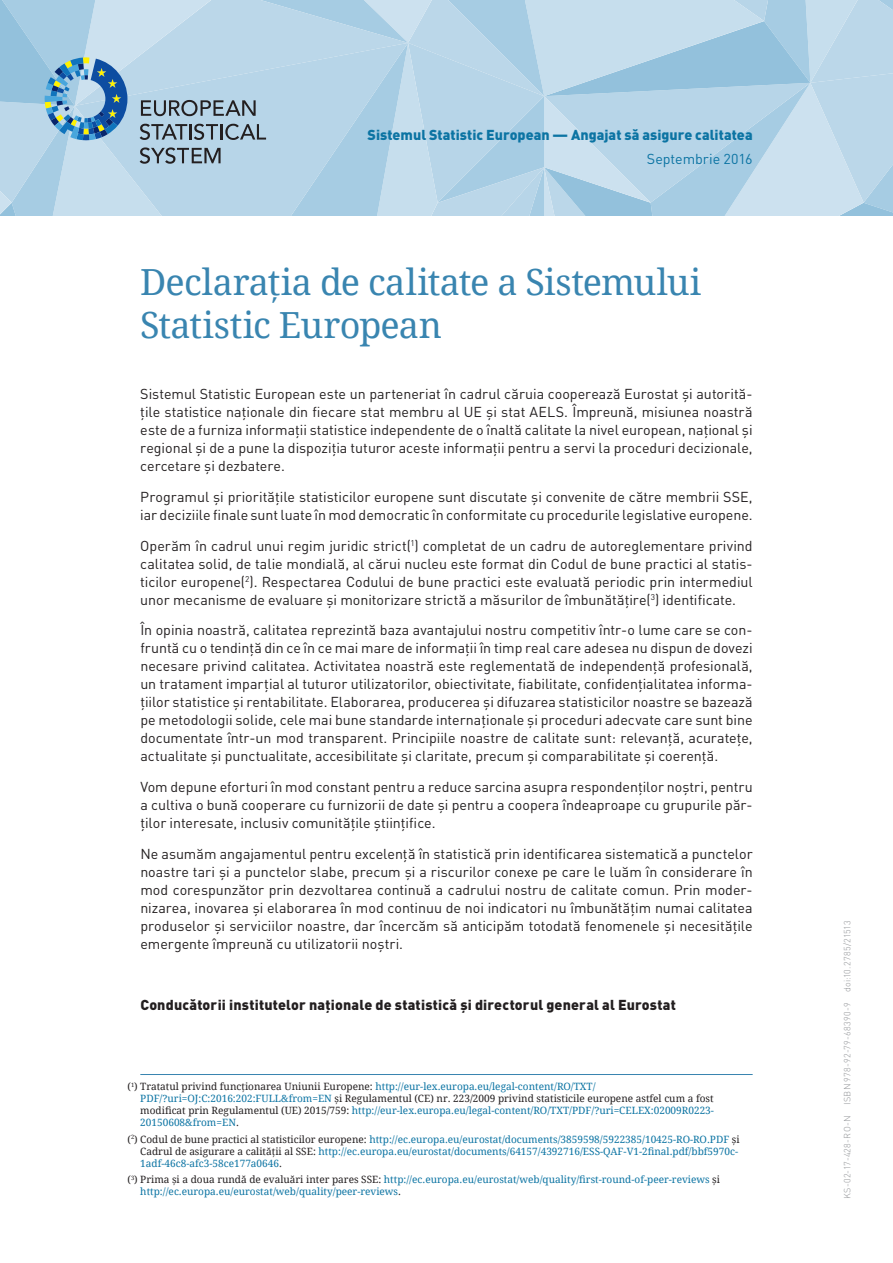
<style>
.page{position:relative;width:893px;height:1263px;background:#fff}
.page>*{position:absolute;margin:0;border:0;box-sizing:border-box;transform-origin:0 0}
.t1{font:36px/43.2px "Droid Serif";letter-spacing:-.02em;color:#3985b0}
.t2{font:14.25px/18px "DIN Pro";color:#231f20;text-align:justify}
.t3{font:900 14.25px "DIN Pro";letter-spacing:.01em;color:#231f20}
.t4{font:900 14.25px "DIN Pro";letter-spacing:.005em;color:#0c74a3}
.t5{font:14.25px "DIN Pro";letter-spacing:-.005em;color:#0c74a3}
.t6{font:10.05px/12px "Droid Serif";color:#0c74a3}
.t7{font:300 9px "DIN Pro";letter-spacing:.025em;color:#939598}
.s1{color:#231f20}
</style>
<div class="page">
<hr style="left:140px;top:1074px;width:613px;height:1px;background:#3985b0">
<svg style="left:0;top:0;width:893px;height:216px;background:#b3d1e4"></svg>
<p class="t4" style="left:368px;top:125px;width:387px">Sistemul Statistic European — Angajat să asigure calitatea</p>
<p class="t5" style="left:647px;top:149px;width:107px">Septembrie 2016</p>
<h1 class="t1" style="left:140px;top:260px;width:563px">Declarația de calitate a Sistemului<br>Statistic European</h1>
<p class="t2" style="left:140px;top:384px;width:614px">Sistemul Statistic European este un parteneriat în cadrul căruia cooperează Eurostat și autorită&shy;țile statistice naționale din fiecare stat membru al UE și stat AELS. Împreună, misiunea noastră este de a furniza informații statistice independente de o înaltă calitate la nivel european, național și regional și de a pune la dispoziția tuturor aceste informații pentru a servi la proceduri decizionale, cercetare și dezbatere.</p>
<p class="t2" style="left:140px;top:487px;width:614px">Programul și prioritățile statisticilor europene sunt discutate și convenite de către membrii SSE, iar deciziile finale sunt luate în mod democratic în conformitate cu procedurile legislative europene.</p>
<p class="t2" style="left:140px;top:536px;width:614px">Operăm în cadrul unui regim juridic strict(<sup>1</sup>) completat de un cadru de autoreglementare privind calitatea solid, de talie mondială, al cărui nucleu este format din Codul de bune practici al statis&shy;ticilor europene(<sup>2</sup>). Respectarea Codului de bune practici este evaluată periodic prin intermediul unor mecanisme de evaluare și monitorizare strictă a măsurilor de îmbunătățire(<sup>3</sup>) identificate.</p>
<p class="t2" style="left:140px;top:621px;width:614px">În opinia noastră, calitatea reprezintă baza avantajului nostru competitiv într-o lume care se con&shy;fruntă cu o tendință din ce în ce mai mare de informații în timp real care adesea nu dispun de dovezi necesare privind calitatea. Activitatea noastră este reglementată de independență profesională, un tratament imparțial al tuturor utilizatorilor, obiectivitate, fiabilitate, confidențialitatea informa&shy;țiilor statistice și rentabilitate. Elaborarea, producerea și difuzarea statisticilor noastre se bazează pe metodologii solide, cele mai bune standarde internaționale și proceduri adecvate care sunt bine documentate într-un mod transparent. Principiile noastre de calitate sunt: relevanță, acuratețe, actualitate și punctualitate, accesibilitate și claritate, precum și comparabilitate și coerență.</p>
<p class="t2" style="left:140px;top:777px;width:614px">Vom depune eforturi în mod constant pentru a reduce sarcina asupra respondenților noștri, pentru a cultiva o bună cooperare cu furnizorii de date și pentru a coopera îndeaproape cu grupurile păr&shy;ților interesate, inclusiv comunitățile științifice.</p>
<p class="t2" style="left:140px;top:844px;width:614px">Ne asumăm angajamentul pentru excelență în statistică prin identificarea sistematică a punctelor noastre tari și a punctelor slabe, precum și a riscurilor conexe pe care le luăm în considerare în mod corespunzător prin dezvoltarea continuă a cadrului nostru de calitate comun. Prin moder&shy;nizarea, inovarea și elaborarea în mod continuu de noi indicatori nu îmbunătățim numai calitatea produselor și serviciilor noastre, dar încercăm să anticipăm totodată fenomenele și necesitățile emergente împreună cu utilizatorii noștri.</p>
<p class="t3" style="left:140px;top:995px;width:537px">Conducătorii institutelor naționale de statistică și directorul general al Eurostat</p>
<p class="t6" style="left:140px;top:1080px;width:575px;text-indent:-13px"><span class="s1">(</span><sup>1</sup><span class="s1">) Tratatul privind funcționarea Uniunii Europene:</span> http://eur-lex.europa.eu/legal-content/RO/TXT/ PDF/?uri=OJ:C:2016:202:FULL&amp;from=EN <span class="s1">și Regulamentul (CE) nr. 223/2009 privind statisticile europene astfel cum a fost modificat prin Regulamentul (UE) 2015/759:</span> http://eur-lex.europa.eu/legal-content/RO/TXT/PDF/?uri=CELEX:02009R0223- 20150608&amp;from=EN<span class="s1">.</span></p>
<p class="t6" style="left:140px;top:1133px;width:601px;text-indent:-13px"><span class="s1">(</span><sup>2</sup><span class="s1">) Codul de bune practici al statisticilor europene:</span> http://ec.europa.eu/eurostat/documents/3859598/5922385/10425-RO-RO.PDF <span class="s1">și<br>Cadrul de asigurare a calității al SSE:</span> http://ec.europa.eu/eurostat/documents/64157/4392716/ESS-QAF-V1-2final.pdf/bbf5970c-<br>1adf-46c8-afc3-58ce177a0646<span class="s1">.</span></p>
<p class="t6" style="left:140px;top:1173px;width:581px;text-indent:-13px"><span class="s1">(</span><sup>3</sup><span class="s1">) Prima și a doua rundă de evaluări inter pares SSE:</span> http://ec.europa.eu/eurostat/web/quality/first-round-of-peer-reviews <span class="s1">și </span>http://ec.europa.eu/eurostat/web/quality/peer-reviews<span class="s1">.</span></p>
<p class="t7" style="left:841px;top:1199px;width:280px;rotate:-90deg">KS-02-17-428-RO-N ISBN 978-92-79-68390-9 doi:10.2785/21513</p>
</div>
